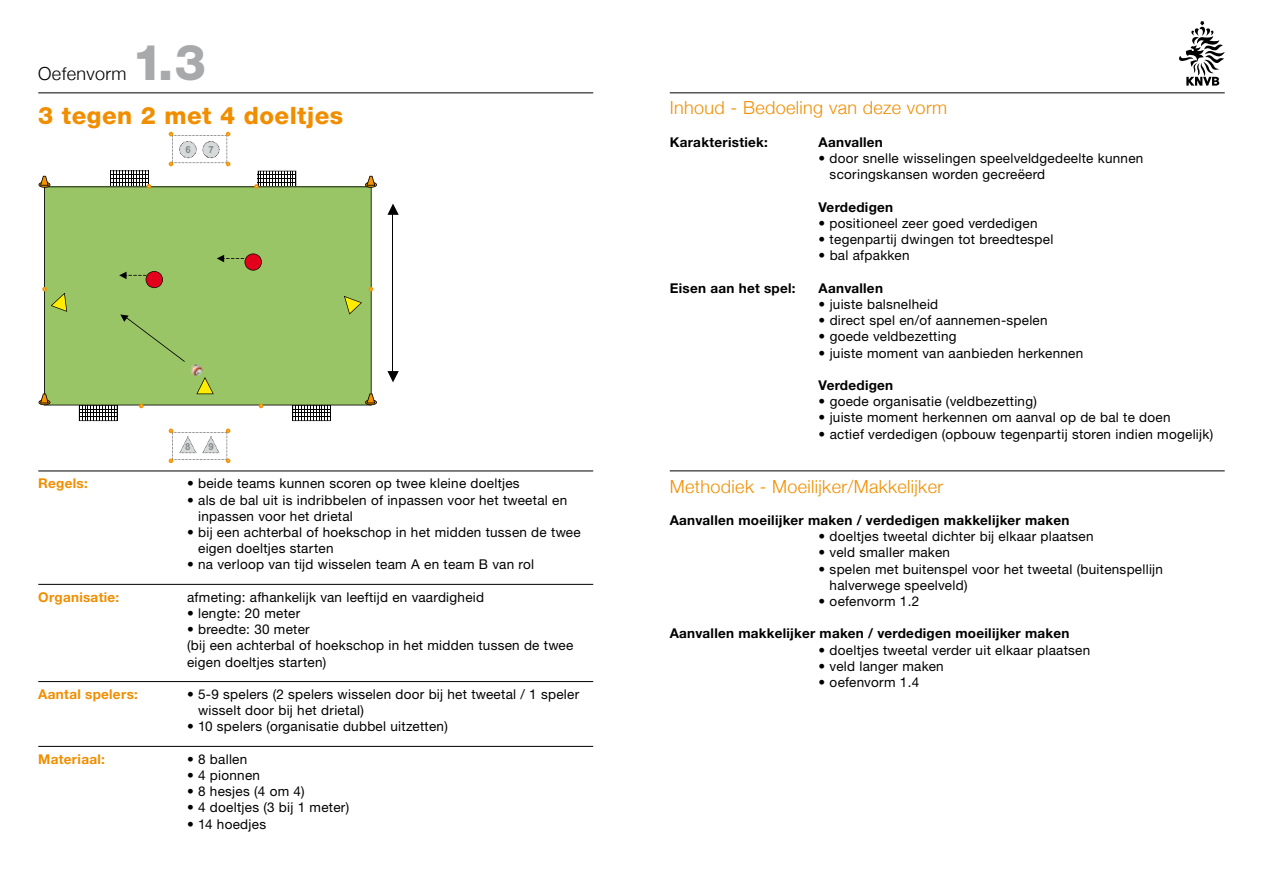
<style>
.page{position:relative;width:1263px;height:893px;background:#fff}
.page>*{position:absolute;margin:0;border:0;box-sizing:border-box;transform-origin:0 0}
.t1{font:800 49.5px "Helvetica Neue CE";color:#a7a9aa}
.t2{font:800 24px "Helvetica Neue CE";letter-spacing:.02em;color:#f18e00}
.t3{font:300 18px "Helvetica Neue";letter-spacing:.02em;color:#f18e00}
.t4{font:300 18px "Helvetica Neue";letter-spacing:.02em;color:#000}
.t5{font:13.5px/16.2px "Helvetica Neue CE";letter-spacing:.02em;color:#000}
.t6{font:700 13.5px "Helvetica Neue CE";letter-spacing:.02em;color:#000}
.t7{font:700 13.5px "Helvetica Neue CE";letter-spacing:.02em;color:#f18e00}
.t8{font:700 9.75px "Arial";color:#868788}
</style>
<div class="page">
<svg style="left:1179px;top:21px;width:46px;height:65px"></svg>
<svg style="left:292px;top:405px;width:39px;height:16px"></svg>
<svg style="left:79px;top:405px;width:39px;height:16px"></svg>
<div style="left:44px;top:186px;width:328px;height:219px;background:#99c566"></div>
<hr style="left:393px;top:214px;width:1px;height:157px;background:#000">
<svg style="left:387px;top:371px;width:12px;height:11px"></svg>
<svg style="left:387px;top:204px;width:12px;height:11px"></svg>
<svg style="left:39px;top:394px;width:11px;height:11px"></svg>
<svg style="left:39px;top:176px;width:11px;height:12px"></svg>
<svg style="left:365px;top:176px;width:12px;height:12px"></svg>
<svg style="left:365px;top:394px;width:12px;height:11px"></svg>
<svg style="left:344px;top:296px;width:18px;height:19px"></svg>
<svg style="left:217px;top:253px;width:45px;height:18px"></svg>
<svg style="left:119px;top:271px;width:44px;height:17px"></svg>
<svg style="left:169px;top:132px;width:61px;height:34px"></svg>
<svg style="left:169px;top:429px;width:61px;height:34px"></svg>
<div style="left:120px;top:314px;width:94px;height:80px;background:#99c566"></div>
<svg style="left:110px;top:170px;width:41px;height:19px"></svg>
<svg style="left:254px;top:171px;width:43px;height:18px"></svg>
<svg style="left:259px;top:404px;width:4px;height:4px"></svg>
<svg style="left:139px;top:404px;width:5px;height:4px"></svg>
<svg style="left:369px;top:287px;width:4px;height:4px"></svg>
<svg style="left:42px;top:287px;width:25px;height:25px"></svg>
<hr style="left:38px;top:92px;width:555px;height:1px;background:#000">
<hr style="left:670px;top:92px;width:555px;height:1px;background:#000">
<hr style="left:670px;top:470px;width:555px;height:1px;background:#000">
<hr style="left:38px;top:471px;width:555px;height:1px;background:#000">
<hr style="left:38px;top:584px;width:555px;height:1px;background:#000">
<hr style="left:38px;top:681px;width:555px;height:1px;background:#000">
<hr style="left:38px;top:746px;width:555px;height:1px;background:#000">
<h3 class="t4" style="left:38px;top:62px;width:90px">Oefenvorm</h3>
<h1 class="t1" style="left:132px;top:32px;width:75px">1.3</h1>
<h2 class="t2" style="left:38px;top:101px;width:306px">3 tegen 2 met 4 doeltjes</h2>
<p class="t8" style="left:185px;top:143px;width:7px">6</p>
<p class="t8" style="left:208px;top:143px;width:7px">7</p>
<p class="t8" style="left:185px;top:440px;width:7px">8</p>
<p class="t8" style="left:208px;top:440px;width:7px">9</p>
<p class="t7" style="left:38px;top:475px;width:51px">Regels:</p>
<p class="t5" style="left:187px;top:476px;width:334px">• beide teams kunnen scoren op twee kleine doeltjes</p>
<p class="t5" style="left:198px;top:492px;width:370px;text-indent:-11px">• als de bal uit is indribbelen of inpassen voor het tweetal en inpassen voor het drietal</p>
<p class="t5" style="left:198px;top:524px;width:384px;text-indent:-11px">• bij een achterbal of hoekschop in het midden tussen de twee eigen doeltjes starten</p>
<p class="t5" style="left:187px;top:557px;width:348px">• na verloop van tijd wisselen team A en team B van rol</p>
<p class="t7" style="left:38px;top:589px;width:82px">Organisatie:</p>
<p class="t5" style="left:187px;top:589px;width:299px">afmeting: afhankelijk van leeftijd en vaardigheid</p>
<p class="t5" style="left:187px;top:605px;width:115px">• lengte: 20 meter</p>
<p class="t5" style="left:187px;top:621px;width:388px">• breedte: 30 meter<br>(bij een achterbal of hoekschop in het midden tussen de twee eigen doeltjes starten)</p>
<p class="t7" style="left:38px;top:686px;width:101px">Aantal spelers:</p>
<p class="t5" style="left:198px;top:686px;width:382px;text-indent:-11px">• 5-9 spelers (2 spelers wisselen door bij het tweetal / 1 speler wisselt door bij het drietal)</p>
<p class="t5" style="left:187px;top:719px;width:262px">• 10 spelers (organisatie dubbel uitzetten)</p>
<p class="t7" style="left:38px;top:751px;width:68px">Materiaal:</p>
<p class="t5" style="left:187px;top:751px;width:62px">• 8 ballen</p>
<p class="t5" style="left:187px;top:767px;width:74px">• 4 pionnen</p>
<p class="t5" style="left:187px;top:783px;width:119px">• 8 hesjes (4 om 4)</p>
<p class="t5" style="left:187px;top:800px;width:164px">• 4 doeltjes (3 bij 1 meter)</p>
<p class="t5" style="left:187px;top:816px;width:80px">• 14 hoedjes</p>
<h3 class="t3" style="left:670px;top:97px;width:279px">Inhoud - Bedoeling van deze vorm</h3>
<p class="t6" style="left:670px;top:134px;width:100px">Karakteristiek:</p>
<p class="t6" style="left:819px;top:134px;width:66px">Aanvallen</p>
<p class="t5" style="left:830px;top:150px;width:315px;text-indent:-11px">• door snelle wisselingen speelveldgedeelte kunnen scoringskansen worden gecreëerd</p>
<p class="t6" style="left:819px;top:199px;width:76px">Verdedigen</p>
<p class="t5" style="left:819px;top:215px;width:220px">• positioneel zeer goed verdedigen</p>
<p class="t5" style="left:819px;top:231px;width:236px">• tegenpartij dwingen tot breedtespel</p>
<p class="t5" style="left:819px;top:248px;width:93px">• bal afpakken</p>
<p class="t6" style="left:670px;top:280px;width:127px">Eisen aan het spel:</p>
<p class="t6" style="left:819px;top:280px;width:66px">Aanvallen</p>
<p class="t5" style="left:819px;top:296px;width:121px">• juiste balsnelheid</p>
<p class="t5" style="left:819px;top:312px;width:230px">• direct spel en/of aannemen-spelen</p>
<p class="t5" style="left:819px;top:329px;width:139px">• goede veldbezetting</p>
<p class="t5" style="left:819px;top:345px;width:266px">• juiste moment van aanbieden herkennen</p>
<p class="t6" style="left:819px;top:377px;width:76px">Verdedigen</p>
<p class="t5" style="left:819px;top:393px;width:220px">• goede organisatie (veldbezetting)</p>
<p class="t5" style="left:819px;top:410px;width:353px">• juiste moment herkennen om aanval op de bal te doen</p>
<p class="t5" style="left:819px;top:426px;width:396px">• actief verdedigen (opbouw tegenpartij storen indien mogelijk)</p>
<h3 class="t3" style="left:670px;top:475px;width:275px">Methodiek - Moeilijker/Makkelijker</h3>
<p class="t6" style="left:670px;top:512px;width:401px">Aanvallen moeilijker maken / verdedigen makkelijker maken</p>
<p class="t5" style="left:819px;top:528px;width:277px">• doeltjes tweetal dichter bij elkaar plaatsen</p>
<p class="t5" style="left:819px;top:545px;width:133px">• veld smaller maken</p>
<p class="t5" style="left:830px;top:561px;width:335px;text-indent:-11px">• spelen met buitenspel voor het tweetal (buitenspellijn halverwege speelveld)</p>
<p class="t5" style="left:819px;top:593px;width:102px">• oefenvorm 1.2</p>
<p class="t6" style="left:670px;top:625px;width:401px">Aanvallen makkelijker maken / verdedigen moeilijker maken</p>
<p class="t5" style="left:819px;top:642px;width:273px">• doeltjes tweetal verder uit elkaar plaatsen</p>
<p class="t5" style="left:819px;top:658px;width:127px">• veld langer maken</p>
<p class="t5" style="left:819px;top:674px;width:102px">• oefenvorm 1.4</p>
</div>
